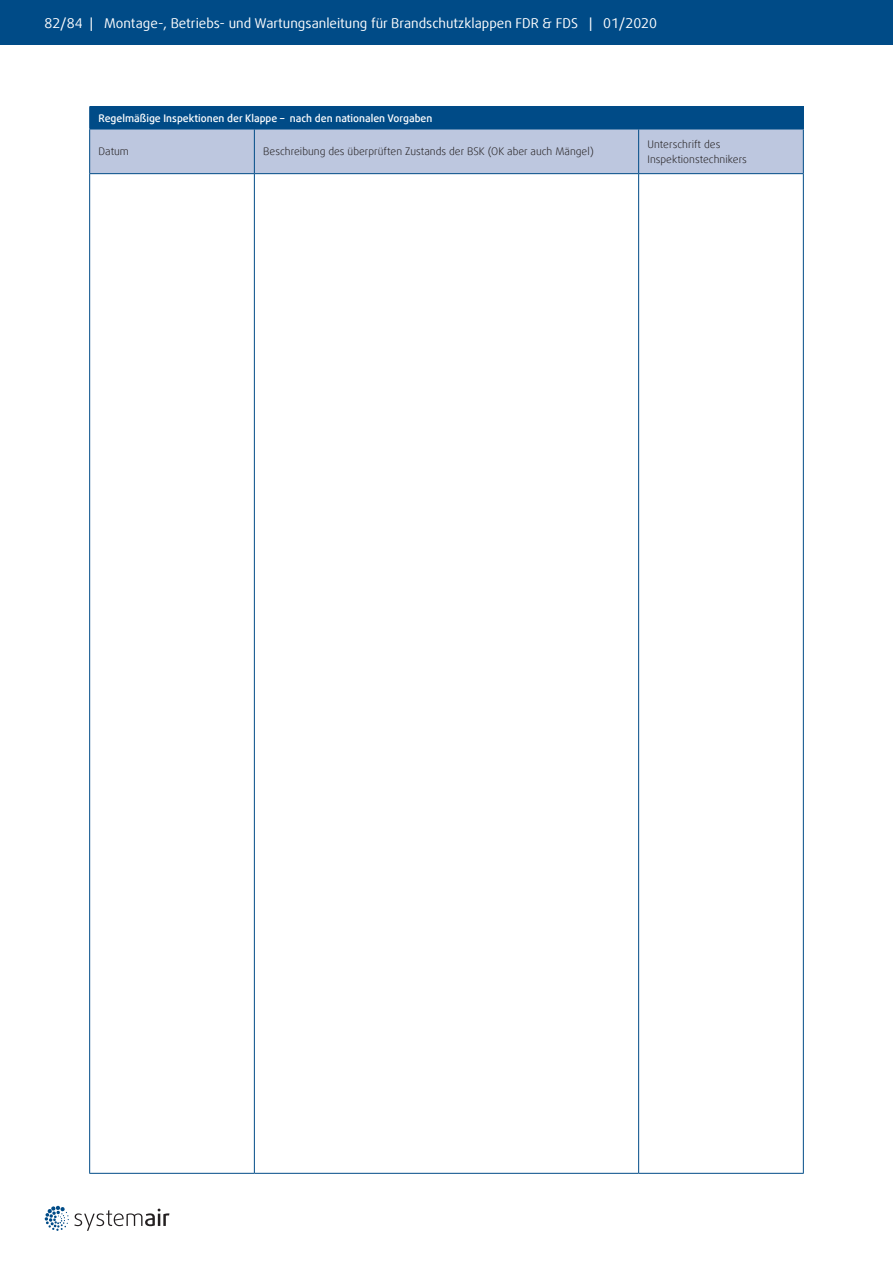
<style>
.page{position:relative;width:893px;height:1263px;background:#fff}
.page>*{position:absolute;margin:0;border:0;box-sizing:border-box;transform-origin:0 0}
.t1{font:13.5px "Daxline Offc Pro";color:#fff}
.t2{font:300 10.5px/15px "Daxline Offc Pro";color:#231f20}
.t3{font:500 10.5px "Daxline Offc Pro";color:#fff}
</style>
<div class="page">
<svg style="left:44px;top:1205px;width:125px;height:26px"></svg>
<div style="left:0;top:0;width:893px;height:45px;background:#004b87"></div>
<hr style="left:89px;top:106px;width:165px;height:1px;background:#004b87">
<svg style="left:89px;top:107px;width:715px;height:66px;background:#7c9cc1"></svg>
<hr style="left:254px;top:106px;width:385px;height:1px;background:#004b87">
<hr style="left:639px;top:106px;width:165px;height:1px;background:#004b87">
<hr style="left:89px;top:129px;width:165px;height:1px;background:#004b87">
<hr style="left:89px;top:129px;width:1px;height:44px;background:#004b87">
<hr style="left:254px;top:129px;width:385px;height:1px;background:#004b87">
<hr style="left:254px;top:129px;width:1px;height:44px;background:#004b87">
<hr style="left:639px;top:129px;width:165px;height:1px;background:#004b87">
<hr style="left:638px;top:129px;width:1px;height:44px;background:#004b87">
<hr style="left:803px;top:129px;width:1px;height:44px;background:#004b87">
<hr style="left:89px;top:173px;width:165px;height:1px;background:#004b87">
<hr style="left:89px;top:174px;width:1px;height:999px;background:#004b87">
<hr style="left:254px;top:173px;width:385px;height:1px;background:#004b87">
<hr style="left:254px;top:174px;width:1px;height:999px;background:#004b87">
<hr style="left:639px;top:173px;width:165px;height:1px;background:#004b87">
<hr style="left:638px;top:174px;width:1px;height:999px;background:#004b87">
<hr style="left:803px;top:174px;width:1px;height:999px;background:#004b87">
<hr style="left:89px;top:1173px;width:165px;height:1px;background:#004b87">
<hr style="left:254px;top:1173px;width:385px;height:1px;background:#004b87">
<hr style="left:639px;top:1173px;width:165px;height:1px;background:#004b87">
<p class="t1" style="left:45px;top:14px;width:614px">82/84 | Montage-, Betriebs- und Wartungsanleitung für Brandschutzklappen FDR &amp; FDS | 01/2020</p>
<p class="t3" style="left:99px;top:111px;width:335px">Regelmäßige Inspektionen der Klappe – nach den nationalen Vorgaben</p>
<p class="t2" style="left:99px;top:144px;width:32px">Datum</p>
<p class="t2" style="left:263px;top:144px;width:332px">Beschreibung des überprüften Zustands der BSK (OK aber auch Mängel)</p>
<p class="t2" style="left:647px;top:137px;width:101px">Unterschrift des<br>Inspektionstechnikers</p>
</div>
